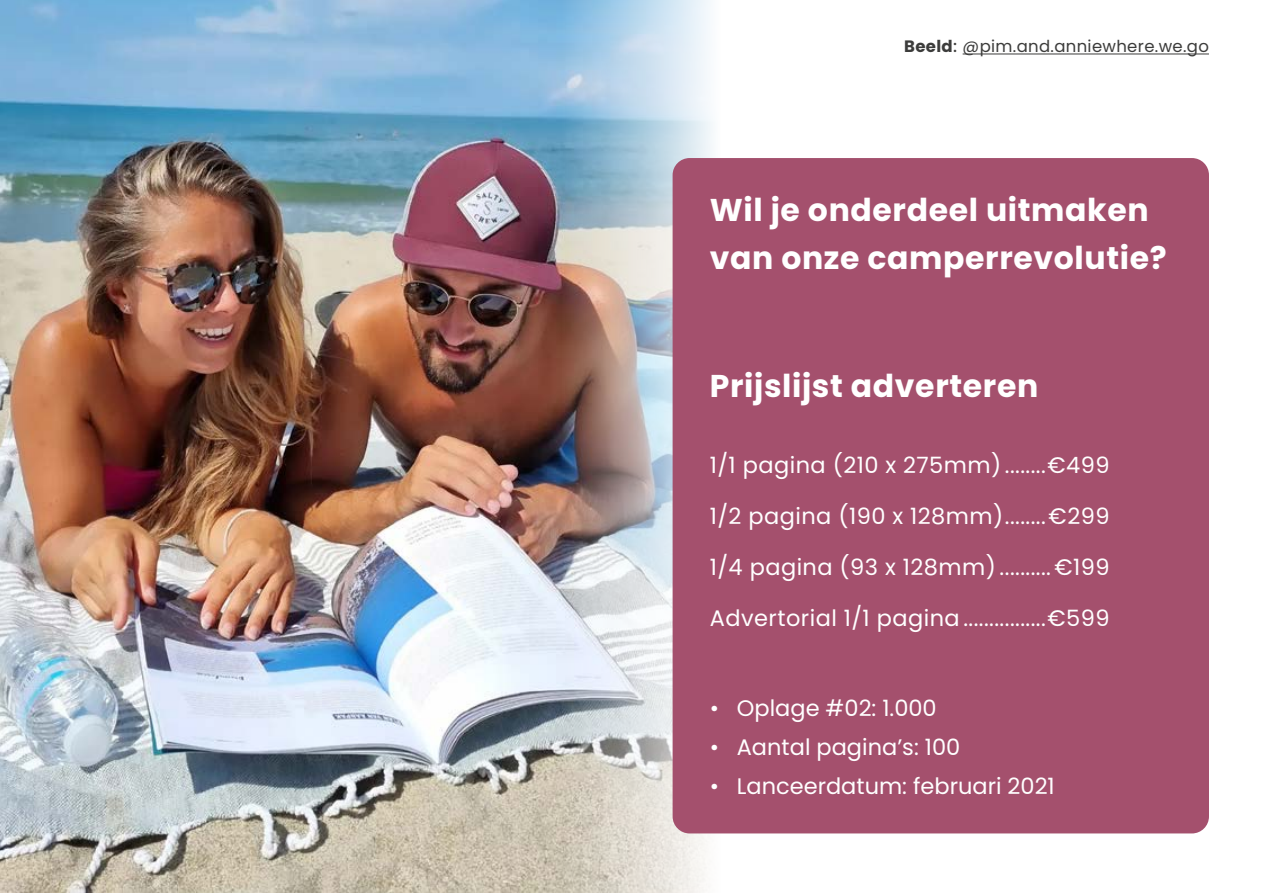
<style>
.page{position:relative;width:1263px;height:893px;background:#fff}
.page>*{position:absolute;margin:0;border:0;box-sizing:border-box;transform-origin:0 0}
.t1{font:700 31.5px/48px "Poppins";letter-spacing:.02em;color:#fff}
.t2{font:22.5px "Poppins";letter-spacing:.02em;color:#fff}
.t3{font:22.5px "Poppins";color:#fff}
.t4{font:16.5px "Poppins";letter-spacing:.02em;color:#3c3c3b}
.s1{font-weight:700}
.s2{font-weight:500}
</style>
<div class="page">
<img style="left:0;top:0;width:524px;height:893px">
<img style="left:524px;top:0;width:649px;height:893px">
<hr style="left:963px;top:54px;width:246px;height:1px;background:#3c3c3b">
<div style="left:673px;top:158px;width:536px;height:675px;background:#a4506d;border-radius:17px"></div>
<p class="t4" style="left:904px;top:37px;width:306px"><span class="s1">Beeld</span><span class="s2">:</span> @pim.and.anniewhere.we.go</p>
<h1 class="t1" style="left:710px;top:186px;width:458px">Wil je onderdeel uitmaken van onze camperrevolutie?</h1>
<h1 class="t1" style="left:710px;top:362px;width:330px">Prijslijst adverteren</h1>
<p class="t2" style="left:710px;top:452px;width:401px">1/1 pagina (210 x 275mm) ........€499</p>
<p class="t2" style="left:710px;top:503px;width:401px">1/2 pagina (190 x 128mm)........€299</p>
<p class="t2" style="left:710px;top:554px;width:401px">1/4 pagina (93 x 128mm) .......... €199</p>
<p class="t2" style="left:710px;top:605px;width:401px">Advertorial 1/1 pagina................€599</p>
<p class="t3" style="left:710px;top:695px;width:228px">• Oplage #02: 1.000</p>
<p class="t3" style="left:710px;top:734px;width:252px">• Aantal pagina’s: 100</p>
<p class="t3" style="left:710px;top:773px;width:346px">• Lanceerdatum: februari 2021</p>
</div>
